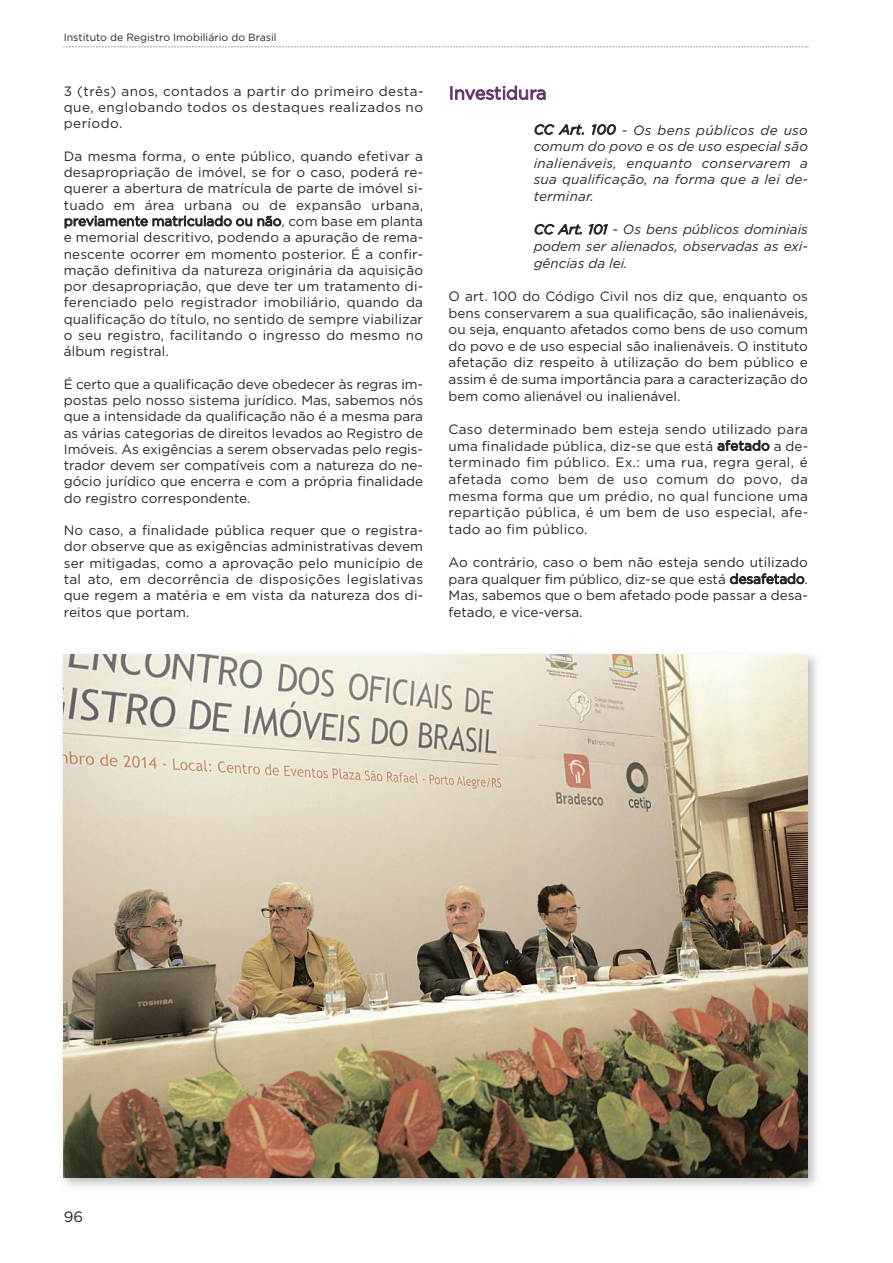
<style>
.page{position:relative;width:893px;height:1263px;background:#fff}
.page>*{position:absolute;margin:0;border:0;box-sizing:border-box;transform-origin:0 0}
.t1{font:18px "Gotham";letter-spacing:-.01em;color:#603268}
.t2{font:15px "Gotham";color:#272627}
.t3{font:13.5px/16.2px "Gotham";letter-spacing:.01em;color:#272627;text-align:justify}
.t4{font:italic 13.5px/16.6px "Gotham";color:#272627;text-align:justify}
.t5{font:10.5px "Gotham";color:#272627}
</style>
<div class="page">
<svg style="left:63px;top:46px;width:746px;height:1px"></svg>
<img style="left:62px;top:654px;width:755px;height:533px">
<img style="left:64px;top:655px;width:744px;height:523px">
<p class="t5" style="left:64px;top:33px;width:214px">Instituto de Registro Imobiliário do Brasil</p>
<p class="t3" style="left:64px;top:84px;width:361px">3 (três) anos, contados a partir do primeiro desta&shy;que, englobando todos os destaques realizados no período.</p>
<p class="t3" style="left:64px;top:149px;width:361px">Da mesma forma, o ente público, quando efetivar a desapropriação de imóvel, se for o caso, poderá re&shy;querer a abertura de matrícula de parte de imóvel si&shy;tuado em área urbana ou de expansão urbana, previamente matriculado ou não, com base em planta e memorial descritivo, podendo a apuração de rema&shy;nescente ocorrer em momento posterior. É a confir&shy;mação definitiva da natureza originária da aquisição por desapropriação, que deve ter um tratamento di&shy;ferenciado pelo registrador imobiliário, quando da qualificação do título, no sentido de sempre viabilizar o seu registro, facilitando o ingresso do mesmo no álbum registral.</p>
<p class="t3" style="left:64px;top:377px;width:361px">É certo que a qualificação deve obedecer às regras im&shy;postas pelo nosso sistema jurídico. Mas, sabemos nós que a intensidade da qualificação não é a mesma para as várias categorias de direitos levados ao Registro de Imóveis. As exigências a serem observadas pelo regis&shy;trador devem ser compatíveis com a natureza do ne&shy;gócio jurídico que encerra e com a própria finalidade do registro correspondente.</p>
<p class="t3" style="left:64px;top:523px;width:361px">No caso, a finalidade pública requer que o registra&shy;dor observe que as exigências administrativas devem ser mitigadas, como a aprovação pelo município de tal ato, em decorrência de disposições legislativas que regem a matéria e em vista da natureza dos di&shy;reitos que portam.</p>
<h1 class="t1" style="left:449px;top:87px;width:99px">Investidura</h1>
<p class="t4" style="left:534px;top:123px;width:276px">CC Art. 100 - Os bens públicos de uso comum do povo e os de uso especial são inalienáveis, enquanto conservarem a sua qualificação, na forma que a lei de&shy;terminar.</p>
<p class="t4" style="left:534px;top:222px;width:276px">CC Art. 101 - Os bens públicos dominiais podem ser alienados, observadas as exi&shy;gências da lei.</p>
<p class="t3" style="left:449px;top:289px;width:361px;line-height:16.6px">O art. 100 do Código Civil nos diz que, enquanto os bens conservarem a sua qualificação, são inalienáveis, ou seja, enquanto afetados como bens de uso comum do povo e de uso especial são inalienáveis. O instituto afetação diz respeito à utilização do bem público e assim é de suma importância para a caracterização do bem como alienável ou inalienável.</p>
<p class="t3" style="left:449px;top:422px;width:361px;line-height:16.6px">Caso determinado bem esteja sendo utilizado para uma finalidade pública, diz-se que está afetado a de&shy;terminado fim público. Ex.: uma rua, regra geral, é afetada como bem de uso comum do povo, da mesma forma que um prédio, no qual funcione uma repartição pública, é um bem de uso especial, afe&shy;tado ao fim público.</p>
<p class="t3" style="left:449px;top:555px;width:361px;line-height:16.6px">Ao contrário, caso o bem não esteja sendo utilizado para qualquer fim público, diz-se que está desafetado.<br>Mas, sabemos que o bem afetado pode passar a desa&shy;fetado, e vice-versa.</p>
<p class="t2" style="left:64px;top:1212px;width:21px">96</p>
</div>
